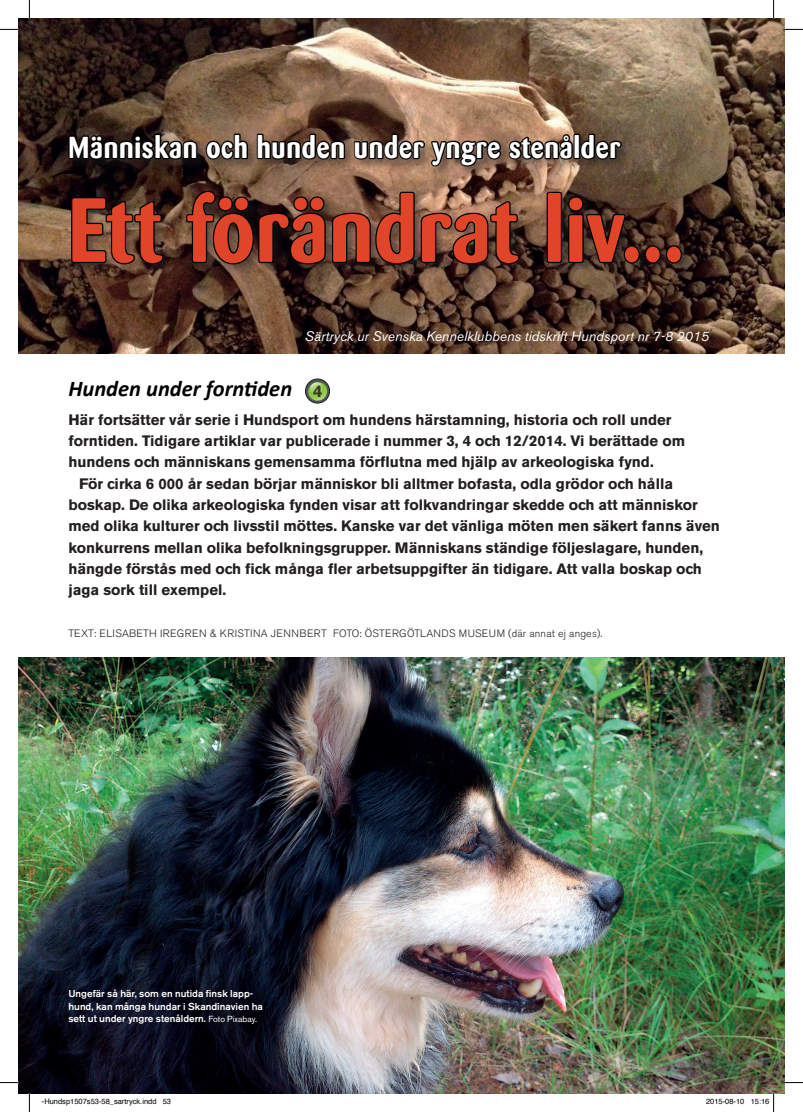
<style>
.page{position:relative;width:803px;height:1112px;background:#fff}
.page>*{position:absolute;margin:0;border:0;box-sizing:border-box;transform-origin:0 0}
.t1{font:700 90px "Barmeno BQ";letter-spacing:.015em;color:#e04429;scale:.9 1}
.t2{font:700 30px "Barmeno BQ";letter-spacing:.03em;color:#fff;scale:.9 1}
.t3{font:italic 700 22.5px "Calibri";color:#000}
.t4{font:700 15px/21.2px "Akzidenz Grotesk BE";color:#231f20}
.t5{font:italic 13.75px "Akzidenz Grotesk BE";color:#fff}
.t6{font:10.62px "Akzidenz Grotesk BE Light Os F";letter-spacing:.035em;color:#231f20}
.t7{font:500 10px/12.5px "Akzidenz Grotesk BE";color:#fff}
.t8{font:7.5px "Helvetica";color:#000}
.s1{font-family:"Akzidenz Grotesk BE";font-style:normal;font-size:16.75px;color:#231f20}
.s2{font-weight:400;font-size:8.75px}
</style>
<div class="page">
<img style="left:19px;top:19px;width:765px;height:334px">
<div style="left:68px;top:188px;width:626px;height:89px;background:#231f20;opacity:.51"></div>
<svg style="left:70px;top:196px;width:95px;height:69px;background:#463428"></svg>
<svg style="left:185px;top:189px;width:336px;height:77px;background:#4f382d"></svg>
<div style="left:547px;top:192px;width:15px;height:71px;border:2px solid #000;border-radius:2px"></div>
<svg style="left:567px;top:195px;width:60px;height:69px;background:#2f211b"></svg>
<div style="left:624px;top:245px;width:16px;height:18px;border:2px solid #000;border-radius:50%"></div>
<div style="left:645px;top:245px;width:16px;height:18px;border:2px solid #000;border-radius:50%"></div>
<div style="left:666px;top:245px;width:16px;height:18px;border:2px solid #000;border-radius:50%"></div>
<div style="left:66px;top:131px;width:568px;height:48px;background:#231f20;opacity:.51"></div>
<svg style="left:67px;top:130px;width:182px;height:32px;background:#2d221b"></svg>
<svg style="left:255px;top:132px;width:91px;height:30px;background:#37271e"></svg>
<svg style="left:353px;top:121px;width:270px;height:47px;background:#68503f"></svg>
<div style="left:305px;top:379px;width:25px;height:24px;border:1px solid #231f20;border-radius:50%"></div>
<svg style="left:307px;top:381px;width:21px;height:21px"></svg>
<img style="left:19px;top:657px;width:765px;height:435px">
<svg style="left:0;top:29px;width:19px;height:1px"></svg>
<svg style="left:784px;top:29px;width:19px;height:1px"></svg>
<svg style="left:0;top:1081px;width:19px;height:2px"></svg>
<svg style="left:784px;top:1081px;width:19px;height:2px"></svg>
<svg style="left:29px;top:0;width:1px;height:19px"></svg>
<svg style="left:29px;top:1092px;width:1px;height:19px"></svg>
<svg style="left:773px;top:0;width:1px;height:19px"></svg>
<svg style="left:751px;top:1092px;width:23px;height:19px"></svg>
<h2 class="t2" style="left:68px;top:129px;width:614px">Människan och hunden under yngre stenålder</h2>
<h1 class="t1" style="left:68px;top:176px;width:685px">Ett förändrat liv...</h1>
<p class="t5" style="left:305px;top:327px;width:406px">Särtryck ur Svenska Kennelklubbens tidskrift Hundsport nr 7-8 2015</p>
<h3 class="t3" style="left:68px;top:374px;width:256px">Hunden under forntiden <span class="s1">4</span></h3>
<p class="t4" style="left:68px;top:409px;width:618px">Här fortsätter vår serie i Hundsport om hundens härstamning, historia och roll under forntiden. Tidigare artiklar var publicerade i nummer 3, 4 och 12/2014. Vi berättade om hundens och människans gemensamma förflutna med hjälp av arkeologiska fynd.</p>
<p class="t4" style="left:68px;top:473px;width:653px;text-indent:11px">För cirka 6 000 år sedan börjar människor bli alltmer bofasta, odla grödor och hålla boskap. De olika arkeologiska fynden visar att folkvandringar skedde och att människor med olika kulturer och livsstil möttes. Kanske var det vänliga möten men säkert fanns även konkurrens mellan olika befolkningsgrupper. Människans ständige följeslagare, hunden, hängde förstås med och fick många fler arbetsuppgifter än tidigare. Att valla boskap och jaga sork till exempel.</p>
<p class="t6" style="left:68px;top:627px;width:535px">TEXT: ELISABETH I REGREN &amp; KRISTINA JENNBERT FOTO: ÖSTERGÖTLANDS MUSEUM (DÄR ANNAT EJ ANGES).</p>
<p class="t7" style="left:68px;top:987px;width:196px">Ungefär så här, som en nutida finsk lapp&shy;hund, kan många hundar i Skandinavien ha sett ut under yngre stenåldern. <span class="s2">Foto Pixabay.</span></p>
<p class="t8" style="left:42px;top:1095px;width:131px">-Hundsp1507s53-58_sartryck.indd 53</p>
<p class="t8" style="left:706px;top:1095px;width:65px">2015-08-10 15:16</p>
</div>
